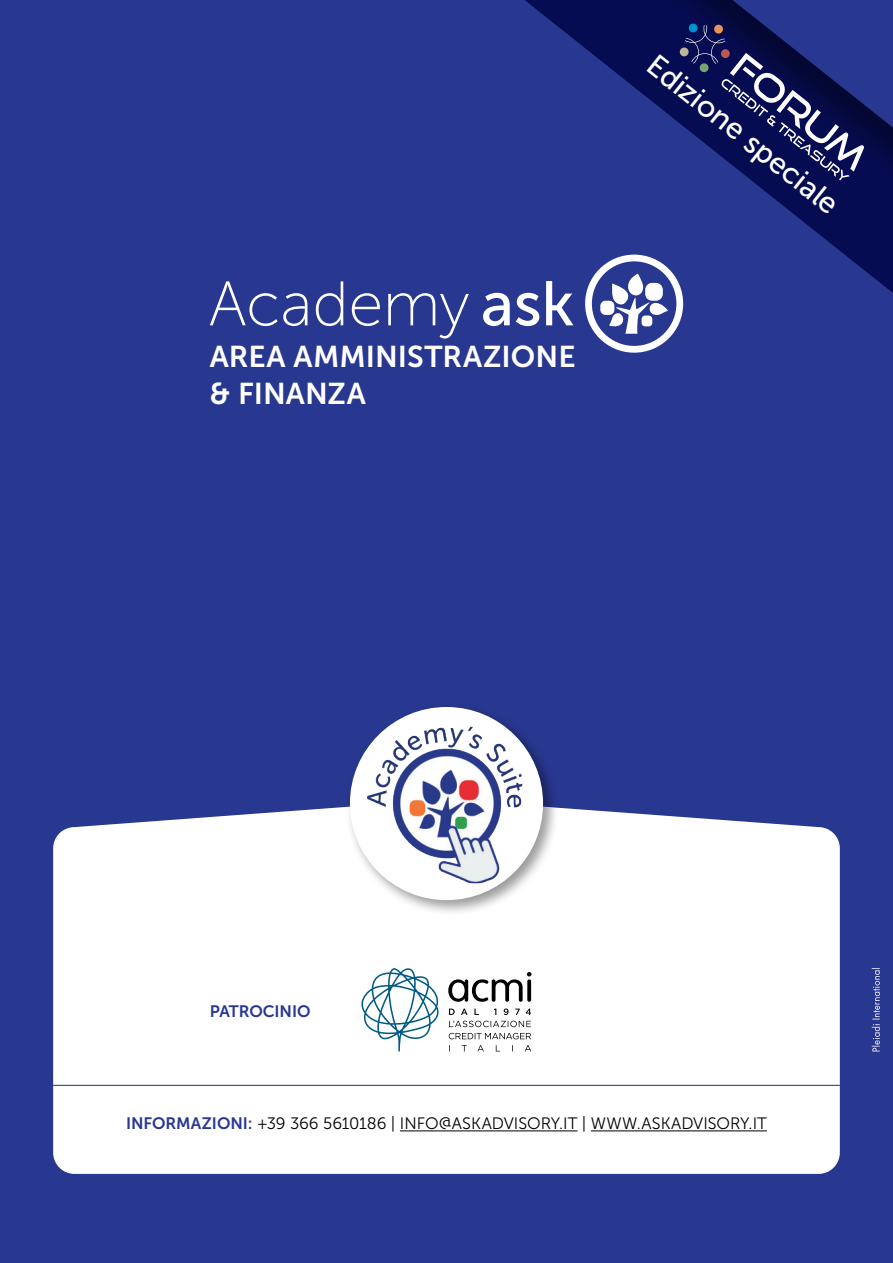
<style>
.page{position:relative;width:893px;height:1263px;background:#283890}
.page>*{position:absolute;margin:0;border:0;box-sizing:border-box;transform-origin:0 0}
.t1{font:30px/37px "Museo Sans 700";color:#fff}
.t2{font:30px "Museo Sans 500";color:#fff}
.t3{font:16.5px "Museo Sans 300";letter-spacing:-.005em;color:#000001}
.t4{font:16.5px "Museo Sans 700";letter-spacing:-.005em;color:#283890}
.s1{font-family:"Museo Sans 700";color:#283890}
</style>
<div class="page">
<svg style="left:525px;top:0;width:368px;height:307px"></svg>
<svg style="left:210px;top:255px;width:473px;height:98px"></svg>
<svg style="left:600px;top:301px;width:14px;height:14px"></svg>
<svg style="left:642px;top:316px;width:10px;height:10px"></svg>
<div style="left:645px;top:283px;width:18px;height:18px;background:#fff;border-radius:7px"></div>
<div style="left:53px;top:827px;width:787px;height:347px;background:#fff;border-radius:21px"></div>
<hr style="left:400px;top:1130px;width:177px;height:1px;background:#000001">
<hr style="left:591px;top:1130px;width:176px;height:1px;background:#000001">
<div style="left:345px;top:702px;width:215px;height:215px;background:#000001;opacity:.4"></div>
<div style="left:350px;top:707px;width:193px;height:193px;background:#fff;border-radius:50%"></div>
<img style="left:367px;top:727px;width:155px;height:156px">
<hr style="left:53px;top:1085px;width:787px;height:1px;background:#283890">
<svg style="left:449px;top:1008px;width:82px;height:43px"></svg>
<svg style="left:448px;top:972px;width:83px;height:30px"></svg>
<svg style="left:361px;top:968px;width:78px;height:83px"></svg>
<svg style="left:872px;top:968px;width:8px;height:83px"></svg>
<svg style="left:679px;top:23px;width:185px;height:157px"></svg>
<h1 class="t1" style="left:210px;top:338px;width:367px">AREA AMMINISTRAZIONE &amp; FINANZA</h1>
<h1 class="t2" style="left:660px;top:49px;width:237px;rotate:38deg">Edizione speciale</h1>
<p class="t4" style="left:210px;top:1002px;width:102px">PATROCINIO</p>
<p class="t3" style="left:126px;top:1115px;width:642px"><span class="s1">INFORMAZIONI:</span> +39 366 5610186 | INFO@ASKADVISORY.IT | WWW.ASKADVISORY.IT</p>
</div>
